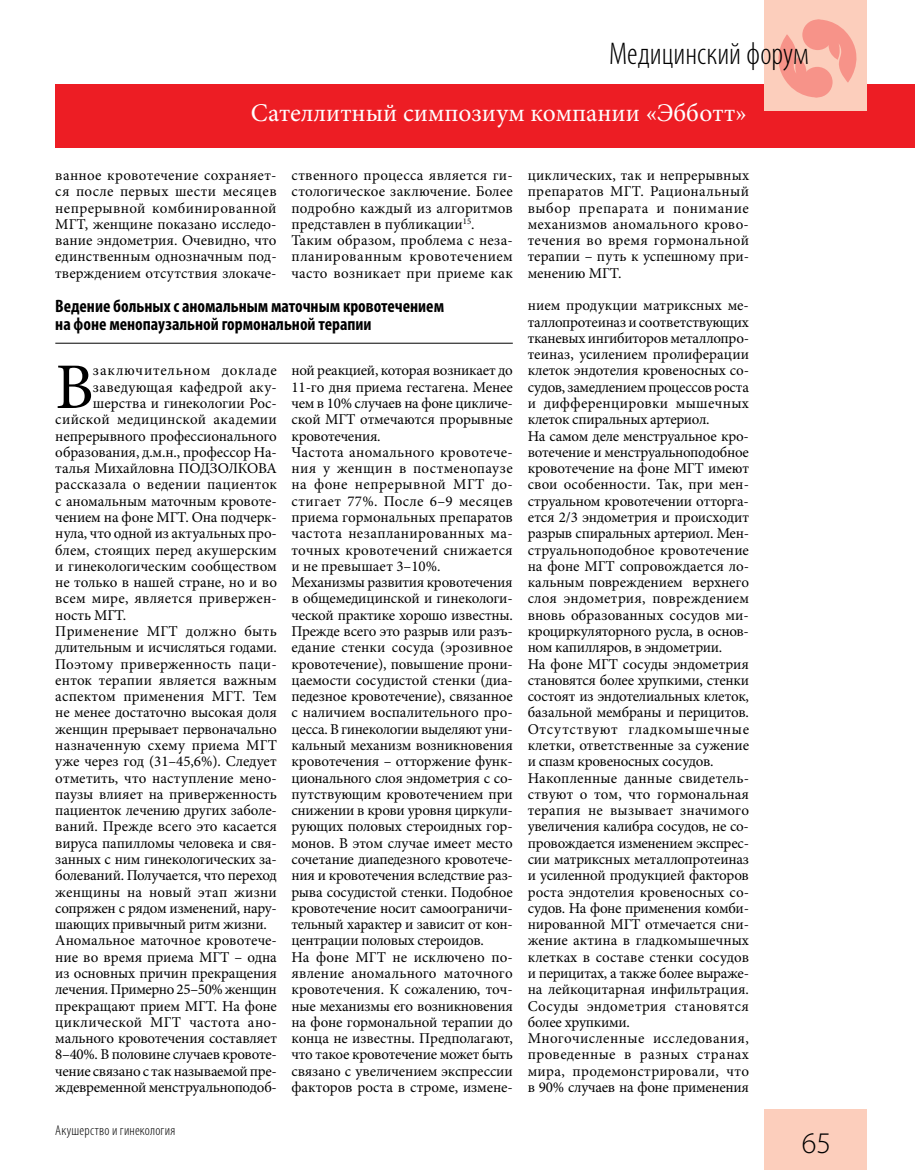
<style>
.page{position:relative;width:915px;height:1170px;background:#fff}
.page>*{position:absolute;margin:0;border:0;box-sizing:border-box;transform-origin:0 0}
.t1{font:65.1px "Minion Pro";color:#000}
.t2{font:300 condensed 31.5px "Myriad Pro";color:#000}
.t3{font:300 30px "Myriad Pro";color:#000}
.t4{font:25.5px "Minion Pro";color:#fff}
.t5{font:700 condensed 18px/18px "Myriad Pro";color:#000}
.t6{font:15px/16.2px "Minion Pro";letter-spacing:-.005em;color:#000;text-align:justify}
.t7{font:15px/16.2px "Minion Pro";letter-spacing:.015em;color:#000}
.t8{font:15px "Minion Pro";letter-spacing:.02em;color:#000}
.t9{font:15px "Minion Pro";letter-spacing:.025em;color:#000}
.t10{font:15px "Minion Pro";letter-spacing:.055em;color:#000}
.t11{font:300 condensed 14.25px "Myriad Pro";letter-spacing:.015em;color:#000}
</style>
<div class="page">
<div style="left:55px;top:84px;width:859px;height:63px;background:#ed1d24"></div>
<div style="left:764px;top:0;width:102px;height:111px;background:#fccebc"></div>
<div style="left:764px;top:1108px;width:102px;height:61px;background:#fccebc"></div>
<svg style="left:778px;top:19px;width:79px;height:79px"></svg>
<hr style="left:55px;top:343px;width:457px;height:1px;background:#000">
<h2 class="t2" style="left:608px;top:35px;width:201px">Медицинский форум</h2>
<h3 class="t4" style="left:251px;top:95px;width:497px">Сателлитный симпозиум компании «Эбботт»</h3>
<p class="t6" style="left:55px;top:167px;width:223px">ванное кровотечение сохраняет&shy;ся после первых шести месяцев непрерывной комбинированной МГТ, женщине показано исследо&shy;вание эндометрия. Очевидно, что единственным однозначным под&shy;тверждением отсутствия злокаче-</p>
<p class="t7" style="left:291px;top:167px;width:223px">ственного процесса является ги&shy;стологическое заключение. Более подробно каждый из алгоритмов представлен в публикации<sup>15</sup>.<br>Таким образом, проблема с неза&shy;планированным кровотечением часто возникает при приеме как</p>
<p class="t6" style="left:527px;top:167px;width:223px">циклических, так и непрерывных препаратов МГТ. Рациональный выбор препарата и понимание механизмов аномального крово&shy;течения во время гормональной терапии – путь к успешному при&shy;менению МГТ.</p>
<p class="t5" style="left:55px;top:297px;width:390px">Ведение больных с аномальным маточным кровотечением на фоне менопаузальной гормональной терапии</p>
<p class="t6" style="left:291px;top:362px;width:223px;text-align:left">ной реакцией, которая возникает до<br>11-го дня приема гестагена. Менее чем в 10% случаев на фоне цикличе&shy;ской МГТ отмечаются прорывные кровотечения.<br>Частота аномального кровотече&shy;ния у женщин в постменопаузе на фоне непрерывной МГТ до&shy;стигает 77%. После 6–9 месяцев приема гормональных препаратов частота незапланированных ма&shy;точных кровотечений снижается и не превышает 3–10%.<br>Механизмы развития кровотечения в общемедицинской и гинекологи&shy;ческой практике хорошо известны.<br>Прежде всего это разрыв или разъ&shy;едание стенки сосуда (эрозивное кровотечение), повышение прони&shy;цаемости сосудистой стенки (диа&shy;педезное кровотечение), связанное с наличием воспалительного про&shy;цесса. В гинекологии выделяют уни&shy;кальный механизм возникновения кровотечения – отторжение функ&shy;ционального слоя эндометрия с со&shy;путствующим кровотечением при снижении в крови уровня циркули&shy;рующих половых стероидных гор&shy;монов. В этом случае имеет место сочетание диапедезного кровотече&shy;ния и кровотечения вследствие раз&shy;рыва сосудистой стенки. Подобное кровотечение носит самоограничи&shy;тельный характер и зависит от кон&shy;центрации половых стероидов.<br>На фоне МГТ не исключено по&shy;явление аномального маточного кровотечения. К сожалению, точ&shy;ные механизмы его возникновения на фоне гормональной терапии до конца не известны. Предполагают, что такое кровотечение может быть связано с увеличением экспрессии факторов роста в строме, измене-</p>
<h1 class="t1" style="left:55px;top:343px;width:40px">В</h1>
<p class="t10" style="left:93px;top:360px;width:185px">заключительном докладе</p>
<p class="t8" style="left:93px;top:377px;width:185px">заведующая кафедрой аку-</p>
<p class="t6" style="left:93px;top:395px;width:185px">шерства и гинекологии Рос-</p>
<p class="t9" style="left:55px;top:409px;width:223px">сийской медицинской академии</p>
<p class="t6" style="left:55px;top:427px;width:223px">непрерывного профессионального</p>
<p class="t6" style="left:55px;top:444px;width:223px">образования, д.м.н., профессор На-</p>
<p class="t6" style="left:55px;top:460px;width:223px">талья Михайловна ПОДЗОЛКОВА</p>
<p class="t7" style="left:55px;top:476px;width:223px">рассказала о ведении пациенток</p>
<p class="t6" style="left:55px;top:493px;width:223px">с аномальным маточным кровоте-</p>
<p class="t6" style="left:55px;top:509px;width:223px">чением на фоне МГТ. Она подчерк-</p>
<p class="t6" style="left:55px;top:525px;width:223px">нула, что одной из актуальных про-</p>
<p class="t6" style="left:55px;top:541px;width:223px">блем, стоящих перед акушерским</p>
<p class="t6" style="left:55px;top:558px;width:223px">и гинекологическим сообществом</p>
<p class="t6" style="left:55px;top:574px;width:223px">не только в нашей стране, но и во</p>
<p class="t7" style="left:55px;top:590px;width:223px">всем мире, является привержен-</p>
<p class="t6" style="left:55px;top:607px;width:73px">ность МГТ.</p>
<p class="t8" style="left:55px;top:621px;width:223px">Применение МГТ должно быть</p>
<p class="t6" style="left:55px;top:639px;width:223px">длительным и исчисляться годами.</p>
<p class="t7" style="left:55px;top:655px;width:223px">Поэтому приверженность паци-</p>
<p class="t6" style="left:55px;top:672px;width:223px">енток терапии является важным</p>
<p class="t7" style="left:55px;top:688px;width:223px">аспектом применения МГТ. Тем</p>
<p class="t6" style="left:55px;top:704px;width:223px">не менее достаточно высокая доля</p>
<p class="t6" style="left:55px;top:720px;width:223px">женщин прерывает первоначально</p>
<p class="t6" style="left:55px;top:737px;width:223px">назначенную схему приема МГТ</p>
<p class="t6" style="left:55px;top:753px;width:223px">уже через год (31–45,6%). Следует</p>
<p class="t6" style="left:55px;top:769px;width:223px">отметить, что наступление мено-</p>
<p class="t6" style="left:55px;top:786px;width:223px">паузы влияет на приверженность</p>
<p class="t6" style="left:55px;top:802px;width:223px">пациенток лечению других заболе-</p>
<p class="t6" style="left:55px;top:818px;width:223px">ваний. Прежде всего это касается</p>
<p class="t6" style="left:55px;top:834px;width:223px">вируса папилломы человека и свя-</p>
<p class="t6" style="left:55px;top:851px;width:223px">занных с ним гинекологических за-</p>
<p class="t6" style="left:55px;top:867px;width:223px">болеваний. Получается, что переход</p>
<p class="t6" style="left:55px;top:883px;width:223px">женщины на новый этап жизни</p>
<p class="t6" style="left:55px;top:899px;width:223px">сопряжен с рядом изменений, нару-</p>
<p class="t6" style="left:55px;top:916px;width:213px">шающих привычный ритм жизни.</p>
<p class="t6" style="left:55px;top:932px;width:223px">Аномальное маточное кровотече-</p>
<p class="t6" style="left:55px;top:948px;width:223px">ние во время приема МГТ – одна</p>
<p class="t6" style="left:55px;top:965px;width:223px">из основных причин прекращения</p>
<p class="t6" style="left:55px;top:981px;width:223px">лечения. Примерно 25–50% женщин</p>
<p class="t6" style="left:55px;top:997px;width:223px">прекращают прием МГТ. На фоне</p>
<p class="t8" style="left:55px;top:1011px;width:223px">циклической МГТ частота ано-</p>
<p class="t6" style="left:55px;top:1030px;width:223px">мального кровотечения составляет</p>
<p class="t6" style="left:55px;top:1046px;width:223px">8–40%. В половине случаев кровоте-</p>
<p class="t6" style="left:55px;top:1062px;width:223px">чение связано с так называемой пре-</p>
<p class="t6" style="left:55px;top:1078px;width:223px">ждевременной менструальноподоб-</p>
<p class="t11" style="left:55px;top:1121px;width:121px">Акушерство и гинекология</p>
<p class="t6" style="left:527px;top:297px;width:223px;text-align:left">нием продукции матриксных ме&shy;таллопротеиназ и соответствующих тканевых ингибиторов металлопро&shy;теиназ, усилением пролиферации клеток эндотелия кровеносных со&shy;судов, замедлением процессов роста и дифференцировки мышечных клеток спиральных артериол.<br>На самом деле менструальное кро&shy;вотечение и менструальноподобное кровотечение на фоне МГТ имеют свои особенности. Так, при мен&shy;струальном кровотечении отторга&shy;ется 2/3 эндометрия и происходит разрыв спиральных артериол. Мен&shy;струальноподобное кровотечение на фоне МГТ сопровождается ло&shy;кальным повреждением верхнего слоя эндометрия, повреждением вновь образованных сосудов ми&shy;кроциркуляторного русла, в основ&shy;ном капилляров, в эндометрии.<br>На фоне МГТ сосуды эндометрия становятся более хрупкими, стенки состоят из эндотелиальных клеток, базальной мембраны и перицитов.<br>Отсутствуют гладкомышечные клетки, ответственные за сужение и спазм кровеносных сосудов.<br>Накопленные данные свидетель&shy;ствуют о том, что гормональная терапия не вызывает значимого увеличения калибра сосудов, не со&shy;провождается изменением экспрес&shy;сии матриксных металлопротеиназ и усиленной продукцией факторов роста эндотелия кровеносных со&shy;судов. На фоне применения комби&shy;нированной МГТ отмечается сни&shy;жение актина в гладкомышечных клетках в составе стенки сосудов и перицитах, а также более выраже&shy;на лейкоцитарная инфильтрация.<br>Сосуды эндометрия становятся более хрупкими.<br>Многочисленные исследования, проведенные в разных странах мира, продемонстрировали, что в 90% случаев на фоне применения</p>
<h3 class="t3" style="left:801px;top:1125px;width:31px">65</h3>
</div>
